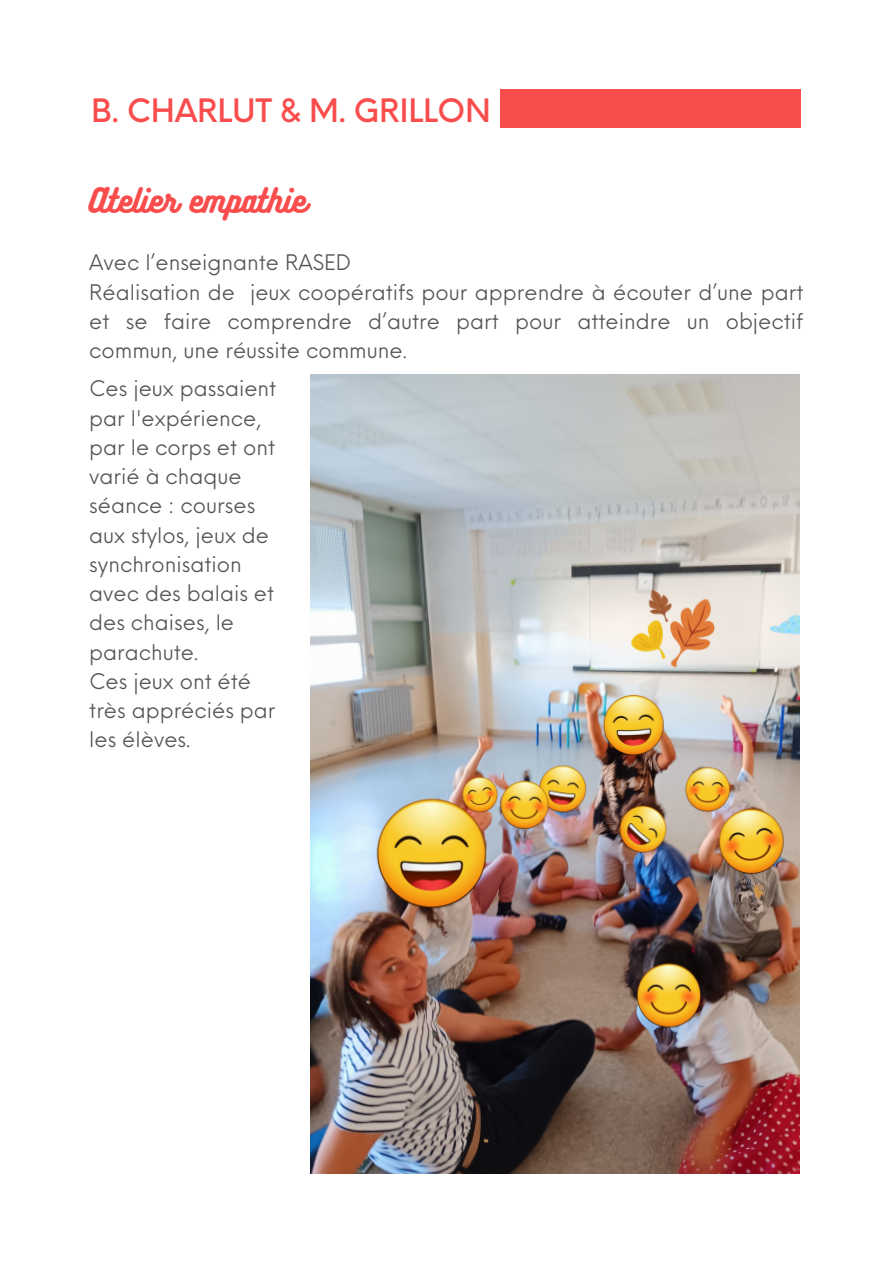
<style>
.page{position:relative;width:893px;height:1264px;background:#fff}
.page>*{position:absolute;margin:0;border:0;box-sizing:border-box;transform-origin:0 0}
.t1{font:500 31.5px "Neue Einstellung";letter-spacing:-.01em;color:#f94d4d}
.t2{font:30px "Bukhari Script";color:#f94d4d}
.t3{font:21px/29.2px "Neue Einstellung";color:#545454}
</style>
<div class="page">
<div style="left:500px;top:89px;width:300px;height:38px;background:#f94d4d"></div>
<img style="left:310px;top:375px;width:489px;height:798px">
<p class="t1" style="left:91px;top:82px;width:401px">B. CHARLUT &amp; M. GRILLON</p>
<p class="t2" style="left:89px;top:181px;width:218px">Atelier empathie</p>
<p class="t3" style="left:89px;top:246px;width:263px">Avec l’enseignante RASED</p>
<p class="t3" style="left:89px;top:275px;width:715px;text-align:justify">Réalisation de jeux coopératifs pour apprendre à écouter d’une part et se faire comprendre d’autre part pour atteindre un objectif commun, une réussite commune.</p>
<p class="t3" style="left:89px;top:372px;width:188px">Ces jeux passaient par l'expérience, par le corps et ont varié à chaque séance : courses aux stylos, jeux de synchronisation avec des balais et des chaises, le parachute.</p>
<p class="t3" style="left:89px;top:664px;width:188px">Ces jeux ont été très appréciés par les élèves.</p>
</div>
